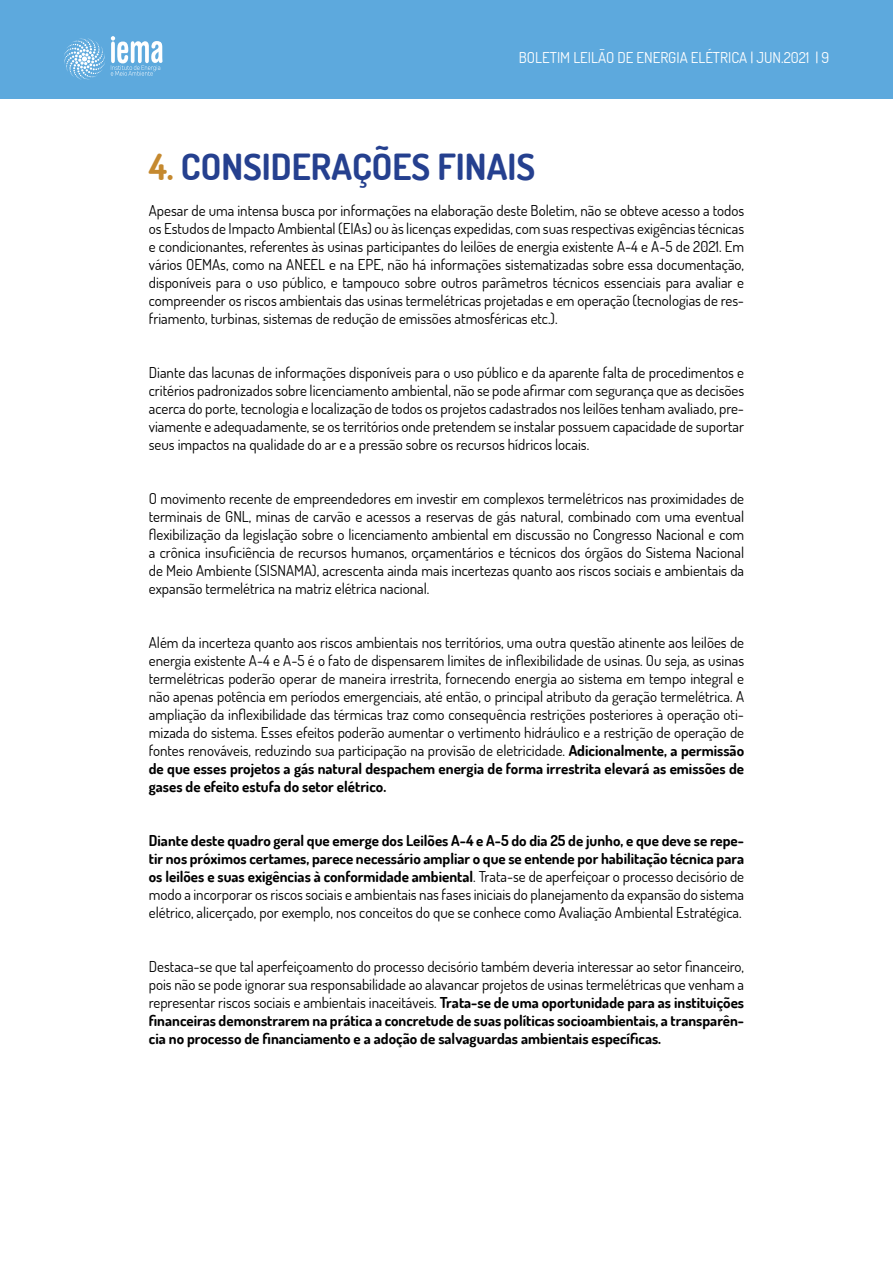
<style>
.page{position:relative;width:893px;height:1263px;background:#fff}
.page>*{position:absolute;margin:0;border:0;box-sizing:border-box;transform-origin:0 0}
.t1{font:700 36px "Dosis";color:#25408f}
.t2{font:15px/18px "Dosis";color:#000;text-align:justify}
.t3{font:15px "Dosis";color:#fff}
.s1{color:#c5892f}
.s2{font-weight:700}
</style>
<div class="page">
<div style="left:0;top:0;width:893px;height:99px;background:#5da9dd"></div>
<svg style="left:64px;top:36px;width:98px;height:44px"></svg>
<p class="t3" style="left:519px;top:48px;width:312px">BOLETIM LEILÃO DE ENERGIA ELÉTRICA | JUN.2021 | 9</p>
<h1 class="t1" style="left:149px;top:144px;width:388px"><span class="s1">4.</span> CONSIDERAÇÕES FINAIS</h1>
<p class="t2" style="left:149px;top:201px;width:597px">Apesar de uma intensa busca por informações na elaboração deste Boletim, não se obteve acesso a todos os Estudos de Impacto Ambiental (EIAs) ou às licenças expedidas, com suas respectivas exigências técnicas e condicionantes, referentes às usinas participantes do leilões de energia existente A-4 e A-5 de 2021. Em vários OEMAs, como na ANEEL e na EPE, não há informações sistematizadas sobre essa documentação, disponíveis para o uso público, e tampouco sobre outros parâmetros técnicos essenciais para avaliar e compreender os riscos ambientais das usinas termelétricas projetadas e em operação (tecnologias de res&shy;friamento, turbinas, sistemas de redução de emissões atmosféricas etc.).</p>
<p class="t2" style="left:149px;top:363px;width:597px">Diante das lacunas de informações disponíveis para o uso público e da aparente falta de procedimentos e critérios padronizados sobre licenciamento ambiental, não se pode afirmar com segurança que as decisões acerca do porte, tecnologia e localização de todos os projetos cadastrados nos leilões tenham avaliado, pre&shy;viamente e adequadamente, se os territórios onde pretendem se instalar possuem capacidade de suportar seus impactos na qualidade do ar e a pressão sobre os recursos hídricos locais.</p>
<p class="t2" style="left:149px;top:489px;width:597px">O movimento recente de empreendedores em investir em complexos termelétricos nas proximidades de terminais de GNL, minas de carvão e acessos a reservas de gás natural, combinado com uma eventual flexibilização da legislação sobre o licenciamento ambiental em discussão no Congresso Nacional e com a crônica insuficiência de recursos humanos, orçamentários e técnicos dos órgãos do Sistema Nacional de Meio Ambiente (SISNAMA), acrescenta ainda mais incertezas quanto aos riscos sociais e ambientais da expansão termelétrica na matriz elétrica nacional.</p>
<p class="t2" style="left:149px;top:633px;width:597px">Além da incerteza quanto aos riscos ambientais nos territórios, uma outra questão atinente aos leilões de energia existente A-4 e A-5 é o fato de dispensarem limites de inflexibilidade de usinas. Ou seja, as usinas termelétricas poderão operar de maneira irrestrita, fornecendo energia ao sistema em tempo integral e não apenas potência em períodos emergenciais, até então, o principal atributo da geração termelétrica. A ampliação da inflexibilidade das térmicas traz como consequência restrições posteriores à operação oti&shy;mizada do sistema. Esses efeitos poderão aumentar o vertimento hidráulico e a restrição de operação de fontes renováveis, reduzindo sua participação na provisão de eletricidade. <span class="s2">Adicionalmente, a permissão de que esses projetos a gás natural despachem energia de forma irrestrita elevará as emissões de gases de efeito estufa do setor elétrico.</span></p>
<p class="t2" style="left:149px;top:831px;width:597px"><span class="s2">Diante deste quadro geral que emerge dos Leilões A-4 e A-5 do dia 25 de junho, e que deve se repe&shy;tir nos próximos certames, parece necessário ampliar o que se entende por habilitação técnica para os leilões e suas exigências à conformidade ambiental</span>. Trata-se de aperfeiçoar o processo decisório de modo a incorporar os riscos sociais e ambientais nas fases iniciais do planejamento da expansão do sistema elétrico, alicerçado, por exemplo, nos conceitos do que se conhece como Avaliação Ambiental Estratégica.</p>
<p class="t2" style="left:149px;top:957px;width:597px">Destaca-se que tal aperfeiçoamento do processo decisório também deveria interessar ao setor financeiro, pois não se pode ignorar sua responsabilidade ao alavancar projetos de usinas termelétricas que venham a representar riscos sociais e ambientais inaceitáveis. <span class="s2">Trata-se de uma oportunidade para as instituições financeiras demonstrarem na prática a concretude de suas políticas socioambientais, a transparên&shy;cia no processo de financiamento e a adoção de salvaguardas ambientais específicas.</span></p>
</div>
